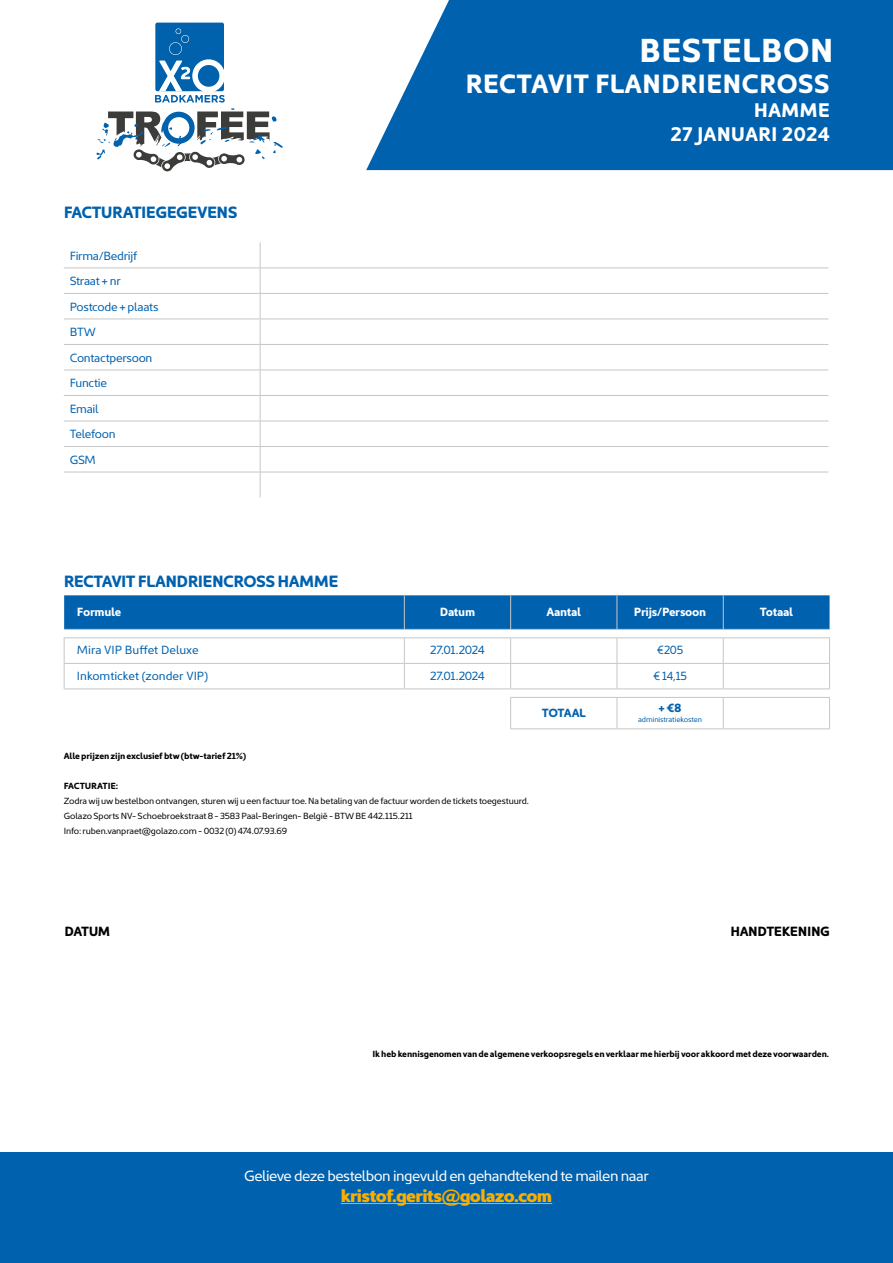
<style>
.page{position:relative;width:893px;height:1263px;background:#fff}
.page>*{position:absolute;margin:0;border:0;box-sizing:border-box;transform-origin:0 0}
.t1{font:700 33.6px "Kyrial Sans Pro";color:#fff}
.t2{font:700 26.7px "Kyrial Sans Pro";color:#fff}
.t3{font:700 19.95px/24.2px "Kyrial Sans Pro";color:#fff;text-align:right}
.t4{font:900 18px "Kyrial Sans Pro";letter-spacing:-.04em;color:#f9ae00}
.t5{font:700 16.5px "Kyrial Sans Pro";letter-spacing:-.04em;color:#0061ae}
.t6{font:15px "Kyrial Sans Pro";letter-spacing:-.035em;color:#fff}
.t7{font:700 13.5px "Kyrial Sans Pro";letter-spacing:-.03em;color:#000}
.t8{font:12px/25.5px "Kyrial Sans Pro";letter-spacing:-.025em;color:#0061ae}
.t9{font:12px "Kyrial Sans Pro";color:#0061ae}
.t10{font:700 12px "Kyrial Sans Pro";letter-spacing:-.025em;color:#fff}
.t11{font:12px "Kyrial Sans Pro";letter-spacing:-.025em;color:#0061ae;scale:.95 1}
.t12{font:700 12px "Kyrial Sans Pro";letter-spacing:-.035em;color:#0061ae}
.t13{font:9px/15px "Kyrial Sans Pro";letter-spacing:-.015em;color:#000}
.t14{font:700 9px "Kyrial Sans Pro";letter-spacing:-.015em;color:#000}
.t15{font:7.5px "Kyrial Sans Pro";letter-spacing:-.015em;color:#0061ae}
</style>
<div class="page">
<div style="left:0;top:1152px;width:893px;height:111px;background:#0061ae"></div>
<div style="left:64px;top:595px;width:766px;height:34px;background:#0061ae"></div>
<hr style="left:404px;top:595px;width:1px;height:34px;background:#c6c6c6">
<hr style="left:510px;top:595px;width:1px;height:34px;background:#c6c6c6">
<hr style="left:617px;top:595px;width:1px;height:34px;background:#c6c6c6">
<hr style="left:723px;top:595px;width:1px;height:34px;background:#c6c6c6">
<hr style="left:64px;top:629px;width:340px;height:1px;background:#c6c6c6">
<hr style="left:404px;top:629px;width:107px;height:1px;background:#c6c6c6">
<hr style="left:511px;top:629px;width:106px;height:1px;background:#c6c6c6">
<hr style="left:617px;top:629px;width:106px;height:1px;background:#c6c6c6">
<hr style="left:723px;top:629px;width:107px;height:1px;background:#c6c6c6">
<hr style="left:64px;top:637px;width:340px;height:1px;background:#c6c6c6">
<hr style="left:404px;top:637px;width:107px;height:1px;background:#c6c6c6">
<hr style="left:511px;top:637px;width:106px;height:1px;background:#c6c6c6">
<hr style="left:617px;top:637px;width:106px;height:1px;background:#c6c6c6">
<hr style="left:723px;top:637px;width:107px;height:1px;background:#c6c6c6">
<hr style="left:64px;top:663px;width:340px;height:1px;background:#c6c6c6">
<hr style="left:404px;top:663px;width:107px;height:1px;background:#c6c6c6">
<svg style="left:404px;top:638px;width:1px;height:50px"></svg>
<hr style="left:511px;top:663px;width:106px;height:1px;background:#c6c6c6">
<svg style="left:510px;top:638px;width:1px;height:50px"></svg>
<hr style="left:617px;top:663px;width:106px;height:1px;background:#c6c6c6">
<svg style="left:617px;top:638px;width:1px;height:50px"></svg>
<hr style="left:723px;top:663px;width:107px;height:1px;background:#c6c6c6">
<svg style="left:723px;top:638px;width:1px;height:50px"></svg>
<hr style="left:64px;top:688px;width:340px;height:1px;background:#c6c6c6">
<hr style="left:404px;top:688px;width:107px;height:1px;background:#c6c6c6">
<hr style="left:511px;top:688px;width:106px;height:1px;background:#c6c6c6">
<hr style="left:617px;top:688px;width:106px;height:1px;background:#c6c6c6">
<hr style="left:723px;top:688px;width:107px;height:1px;background:#c6c6c6">
<hr style="left:510px;top:697px;width:107px;height:1px;background:#c6c6c6">
<hr style="left:617px;top:697px;width:106px;height:1px;background:#c6c6c6">
<hr style="left:617px;top:698px;width:1px;height:30px;background:#c6c6c6">
<hr style="left:723px;top:697px;width:107px;height:1px;background:#c6c6c6">
<hr style="left:723px;top:698px;width:1px;height:30px;background:#c6c6c6">
<hr style="left:510px;top:728px;width:107px;height:1px;background:#c6c6c6">
<hr style="left:617px;top:728px;width:106px;height:1px;background:#c6c6c6">
<hr style="left:723px;top:728px;width:107px;height:1px;background:#c6c6c6">
<hr style="left:510px;top:698px;width:1px;height:30px;background:#c6c6c6">
<svg style="left:64px;top:638px;width:1px;height:50px"></svg>
<svg style="left:829px;top:638px;width:1px;height:50px"></svg>
<hr style="left:829px;top:698px;width:1px;height:30px;background:#c6c6c6">
<div style="left:449px;top:0;width:444px;height:170px;background:#0061ae"></div>
<svg style="left:366px;top:0;width:83px;height:171px"></svg>
<hr style="left:341px;top:1203px;width:211px;height:1px;background:#f9ae00">
<hr style="left:64px;top:267px;width:196px;height:1px;background:#c6c6c6">
<hr style="left:260px;top:267px;width:568px;height:1px;background:#c6c6c6">
<hr style="left:64px;top:293px;width:196px;height:1px;background:#c6c6c6">
<hr style="left:260px;top:293px;width:568px;height:1px;background:#c6c6c6">
<hr style="left:64px;top:319px;width:196px;height:1px;background:#c6c6c6">
<hr style="left:260px;top:319px;width:568px;height:1px;background:#c6c6c6">
<hr style="left:64px;top:344px;width:196px;height:1px;background:#c6c6c6">
<hr style="left:260px;top:344px;width:568px;height:1px;background:#c6c6c6">
<hr style="left:64px;top:370px;width:196px;height:1px;background:#c6c6c6">
<hr style="left:260px;top:370px;width:568px;height:1px;background:#c6c6c6">
<hr style="left:64px;top:395px;width:196px;height:1px;background:#c6c6c6">
<hr style="left:260px;top:395px;width:568px;height:1px;background:#c6c6c6">
<hr style="left:64px;top:421px;width:196px;height:1px;background:#c6c6c6">
<hr style="left:260px;top:421px;width:568px;height:1px;background:#c6c6c6">
<hr style="left:64px;top:446px;width:196px;height:1px;background:#c6c6c6">
<hr style="left:260px;top:446px;width:568px;height:1px;background:#c6c6c6">
<hr style="left:64px;top:472px;width:196px;height:1px;background:#c6c6c6">
<hr style="left:260px;top:472px;width:568px;height:1px;background:#c6c6c6">
<svg style="left:260px;top:242px;width:1px;height:255px"></svg>
<svg style="left:154px;top:21px;width:71px;height:72px"></svg>
<div style="left:155px;top:23px;width:69px;height:68px;background:#0061ad;border-radius:2px"></div>
<svg style="left:96px;top:28px;width:187px;height:144px"></svg>
<h3 class="t5" style="left:64px;top:200px;width:175px">FACTURATIEGEGEVENS</h3>
<h3 class="t8" style="left:70px;top:242px;width:90px">Firma/Bedrijf<br>Straat + nr<br>Postcode + plaats<br>BTW<br>Contactpersoon<br>Functie<br>Email<br>Telefoon<br>GSM</h3>
<h3 class="t5" style="left:64px;top:569px;width:276px">RECTAVIT FLANDRIENCROSS HAMME</h3>
<h1 class="t1" style="left:639px;top:26px;width:196px">BESTELBON</h1>
<h2 class="t2" style="left:465px;top:64px;width:366px">RECTAVIT FLANDRIENCROSS</h2>
<h3 class="t3" style="left:670px;top:96px;width:161px">HAMME<br>27 JANUARI 2024</h3>
<h3 class="t10" style="left:77px;top:603px;width:46px">Formule</h3>
<h3 class="t10" style="left:440px;top:603px;width:37px">Datum</h3>
<h3 class="t10" style="left:546px;top:603px;width:36px">Aantal</h3>
<h3 class="t10" style="left:634px;top:603px;width:74px">Prijs/Persoon</h3>
<h3 class="t10" style="left:760px;top:603px;width:35px">Totaal</h3>
<h3 class="t9" style="left:77px;top:642px;width:123px">Mira VIP Buffet Deluxe</h3>
<h3 class="t8" style="left:430px;top:637px;width:56px">27.01.2024</h3>
<h3 class="t11" style="left:657px;top:642px;width:29px">€205</h3>
<h3 class="t9" style="left:77px;top:667px;width:133px">Inkomticket (zonder VIP)</h3>
<h3 class="t8" style="left:430px;top:662px;width:56px">27.01.2024</h3>
<h3 class="t11" style="left:653px;top:667px;width:37px">€ 14,15</h3>
<h3 class="t12" style="left:542px;top:704px;width:46px">TOTAAL</h3>
<h3 class="t12" style="left:658px;top:699px;width:25px">+ €8</h3>
<p class="t15" style="left:638px;top:714px;width:65px">administratiekosten</p>
<p class="t14" style="left:64px;top:750px;width:184px">Alle prijzen zijn exclusief btw (btw-tarief 21%)</p>
<p class="t14" style="left:64px;top:780px;width:56px">FACTURATIE:</p>
<p class="t13" style="left:64px;top:793px;width:467px">Zodra wij uw bestelbon ontvangen, sturen wij u een factuur toe. Na betaling van de factuur worden de tickets toegestuurd.<br>Golazo Sports NV- Schoebroekstraat 8 - 3583 Paal-Beringen- België - BTW BE 442.115.211<br>Info: ruben.vanpraet@golazo.com - 0032 (0) 474.07.93.69</p>
<h3 class="t7" style="left:65px;top:921px;width:47px">DATUM</h3>
<h3 class="t7" style="left:730px;top:921px;width:101px">HANDTEKENING</h3>
<p class="t14" style="left:372px;top:1047px;width:458px">Ik heb kennisgenomen van de algemene verkoopsregels en verklaar me hierbij voor akkoord met deze voorwaarden.</p>
<h3 class="t6" style="left:244px;top:1165px;width:406px">Gelieve deze bestelbon ingevuld en gehandtekend te mailen naar</h3>
<h3 class="t4" style="left:341px;top:1181px;width:213px">kristof.gerits@golazo.com</h3>
</div>
